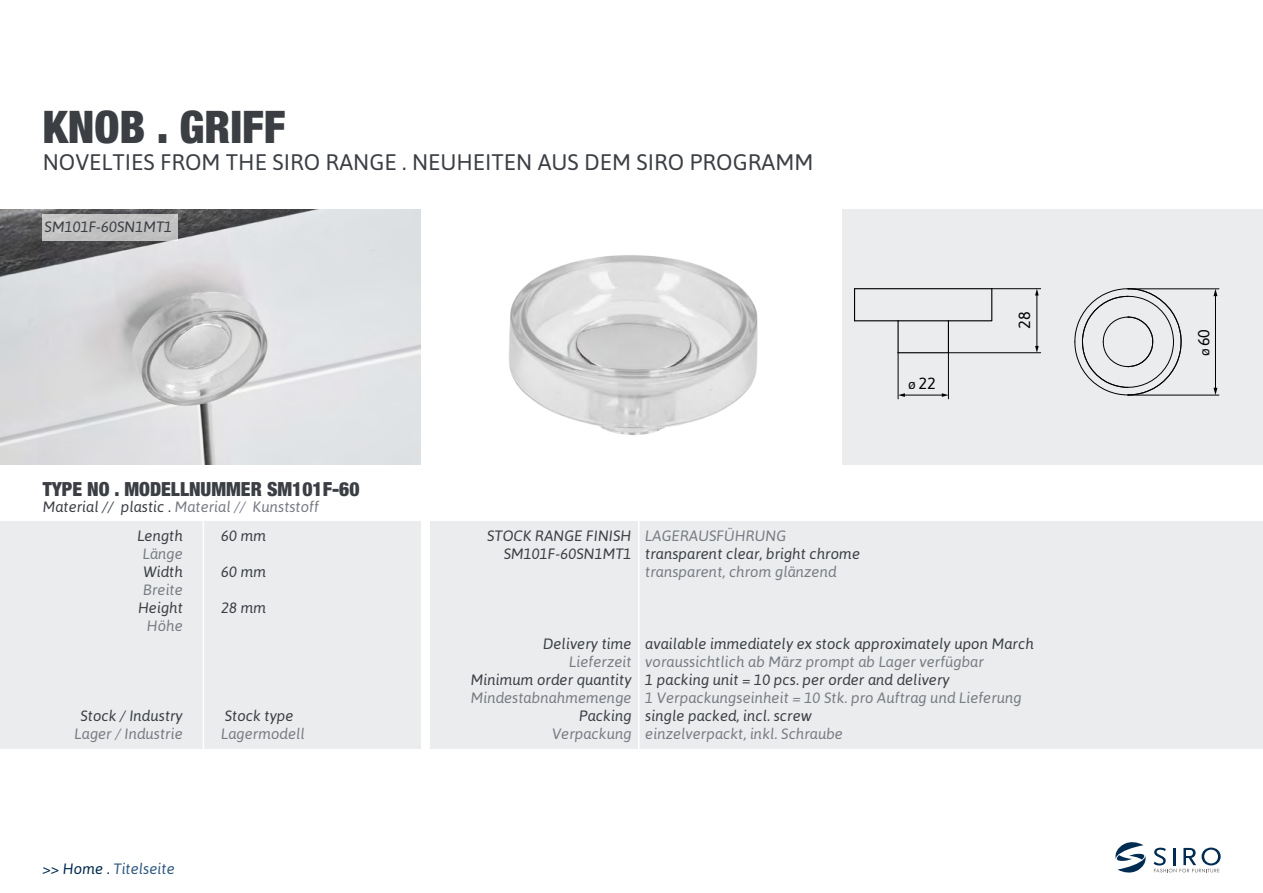
<style>
.page{position:relative;width:1263px;height:893px;background:#fff}
.page>*{position:absolute;margin:0;border:0;box-sizing:border-box;transform-origin:0 0}
.t1{font:900 condensed 45px "Helvetica Neue LTW1 G";color:#3b3f44}
.t2{font:22.5px "Asap";color:#3b3f44}
.t3{font:900 condensed 19.5px "Helvetica Neue LTW1 G";color:#3b3f44}
.t4{font:16.2px "Asap";color:#020202}
.t5{font:italic 15px/29.7px "Asap";color:#3b3f44}
.t6{font:italic 15px "Asap";color:#787c83}
.t7{font:italic 15px "Asap";color:#305a80}
.t8{font:13.5px "Asap";color:#020202}
.s1{color:#787c83}
.s2{color:#00294e}
</style>
<div class="page">
<img style="left:0;top:210px;width:421px;height:255px">
<div style="left:842px;top:210px;width:421px;height:255px;background:#ebecee"></div>
<hr style="left:1215px;top:295px;width:1px;height:94px;background:#020202">
<svg style="left:1213px;top:289px;width:4px;height:7px"></svg>
<svg style="left:1213px;top:388px;width:4px;height:7px"></svg>
<hr style="left:1128px;top:395px;width:91px;height:1px;background:#020202">
<hr style="left:1128px;top:288px;width:91px;height:1px;background:#020202">
<svg style="left:1074px;top:288px;width:108px;height:108px"></svg>
<hr style="left:1036px;top:294px;width:1px;height:53px;background:#020202">
<svg style="left:1035px;top:346px;width:4px;height:6px"></svg>
<svg style="left:1035px;top:289px;width:4px;height:6px"></svg>
<hr style="left:992px;top:288px;width:49px;height:1px;background:#020202">
<hr style="left:948px;top:352px;width:93px;height:1px;background:#020202">
<hr style="left:904px;top:395px;width:39px;height:1px;background:#020202">
<svg style="left:899px;top:393px;width:6px;height:4px"></svg>
<svg style="left:942px;top:393px;width:6px;height:4px"></svg>
<hr style="left:948px;top:353px;width:1px;height:46px;background:#020202">
<hr style="left:898px;top:353px;width:1px;height:46px;background:#020202">
<hr style="left:854px;top:288px;width:138px;height:1px;background:#020202">
<hr style="left:897px;top:321px;width:2px;height:32px;background:#020202">
<hr style="left:948px;top:321px;width:1px;height:32px;background:#020202">
<hr style="left:898px;top:352px;width:50px;height:1px;background:#020202">
<hr style="left:854px;top:320px;width:44px;height:1px;background:#020202">
<svg style="left:897px;top:288px;width:96px;height:34px"></svg>
<hr style="left:854px;top:289px;width:1px;height:32px;background:#020202">
<div style="left:0;top:521px;width:421px;height:227px;background:#ebecee"></div>
<div style="left:430px;top:521px;width:833px;height:227px;background:#ebecee"></div>
<hr style="left:203px;top:519px;width:1px;height:308px;background:#fff">
<hr style="left:638px;top:513px;width:1px;height:315px;background:#fff">
<img style="left:509px;top:255px;width:249px;height:180px">
<svg style="left:1153px;top:848px;width:68px;height:24px"></svg>
<svg style="left:1115px;top:842px;width:31px;height:31px"></svg>
<div style="left:43px;top:214px;width:135px;height:26px;background:#c1c1c1"></div>
<h1 class="t1" style="left:43px;top:100px;width:244px">KNOB . GRIFF</h1>
<h2 class="t2" style="left:43px;top:149px;width:772px">NOVELTIES FROM THE SIRO RANGE . NEUHEITEN AUS DEM SIRO PROGRAMM</h2>
<p class="t5" style="left:45px;top:212px;width:129px">SM101F-60SN1MT1</p>
<h3 class="t3" style="left:43px;top:477px;width:318px">TYPE NO . MODELLNUMMER SM101F-60</h3>
<p class="t5" style="left:137px;top:491px;width:183px;text-indent:-95px">Material // plastic . <span class="s1">Material // Kunststoff<br></span>Length</p>
<p class="t6" style="left:143px;top:545px;width:42px">Länge</p>
<p class="t5" style="left:144px;top:557px;width:41px">Width</p>
<p class="t6" style="left:143px;top:581px;width:41px">Breite</p>
<p class="t5" style="left:138px;top:593px;width:46px">Height</p>
<p class="t6" style="left:147px;top:617px;width:38px">Höhe</p>
<p class="t5" style="left:221px;top:521px;width:47px">60 mm</p>
<p class="t5" style="left:221px;top:557px;width:47px">60 mm</p>
<p class="t5" style="left:221px;top:593px;width:47px">28 mm</p>
<p class="t5" style="left:80px;top:701px;width:104px">Stock / Industry</p>
<p class="t6" style="left:75px;top:725px;width:110px">Lager / Industrie</p>
<p class="t5" style="left:225px;top:701px;width:70px">Stock type</p>
<p class="t6" style="left:221px;top:725px;width:85px">Lagermodell</p>
<p class="t7" style="left:43px;top:860px;width:134px"><span class="s2">&gt;&gt; Home .</span> Titelseite</p>
<p class="t4" style="left:918px;top:374px;width:19px">22</p>
<p class="t8" style="left:908px;top:376px;width:9px">ø</p>
<p class="t4" style="left:1015px;top:329px;width:19px;rotate:-90deg">28</p>
<p class="t5" style="left:487px;top:527px;width:146px;line-height:18px;text-align:right">STOCK RANGE FINISH<br>SM101F-60SN1MT1</p>
<p class="t6" style="left:645px;top:527px;width:143px">LAGERAUSFÜHRUNG</p>
<p class="t5" style="left:645px;top:539px;width:216px">transparent clear, bright chrome</p>
<p class="t6" style="left:645px;top:563px;width:193px">transparent, chrom glänzend</p>
<p class="t5" style="left:543px;top:629px;width:90px">Delivery time</p>
<p class="t6" style="left:569px;top:653px;width:64px">Lieferzeit</p>
<p class="t5" style="left:471px;top:665px;width:162px">Minimum order quantity</p>
<p class="t6" style="left:471px;top:689px;width:162px">Mindestabnahmemenge</p>
<p class="t5" style="left:579px;top:701px;width:54px">Packing</p>
<p class="t6" style="left:552px;top:725px;width:81px">Verpackung</p>
<p class="t5" style="left:645px;top:629px;width:390px">available immediately ex stock approximately upon March</p>
<p class="t6" style="left:645px;top:653px;width:340px">voraussichtlich ab März prompt ab Lager verfügbar</p>
<p class="t5" style="left:645px;top:665px;width:306px">1 packing unit = 10 pcs. per order and delivery</p>
<p class="t6" style="left:645px;top:689px;width:378px">1 Verpackungseinheit = 10 Stk. pro Auftrag und Lieferung</p>
<p class="t5" style="left:645px;top:701px;width:168px">single packed, incl. screw</p>
<p class="t6" style="left:645px;top:725px;width:199px">einzelverpackt, inkl. Schraube</p>
<p class="t4" style="left:1194px;top:346px;width:19px;rotate:-90deg">60</p>
<p class="t8" style="left:1197px;top:356px;width:9px;rotate:-90deg">ø</p>
</div>
